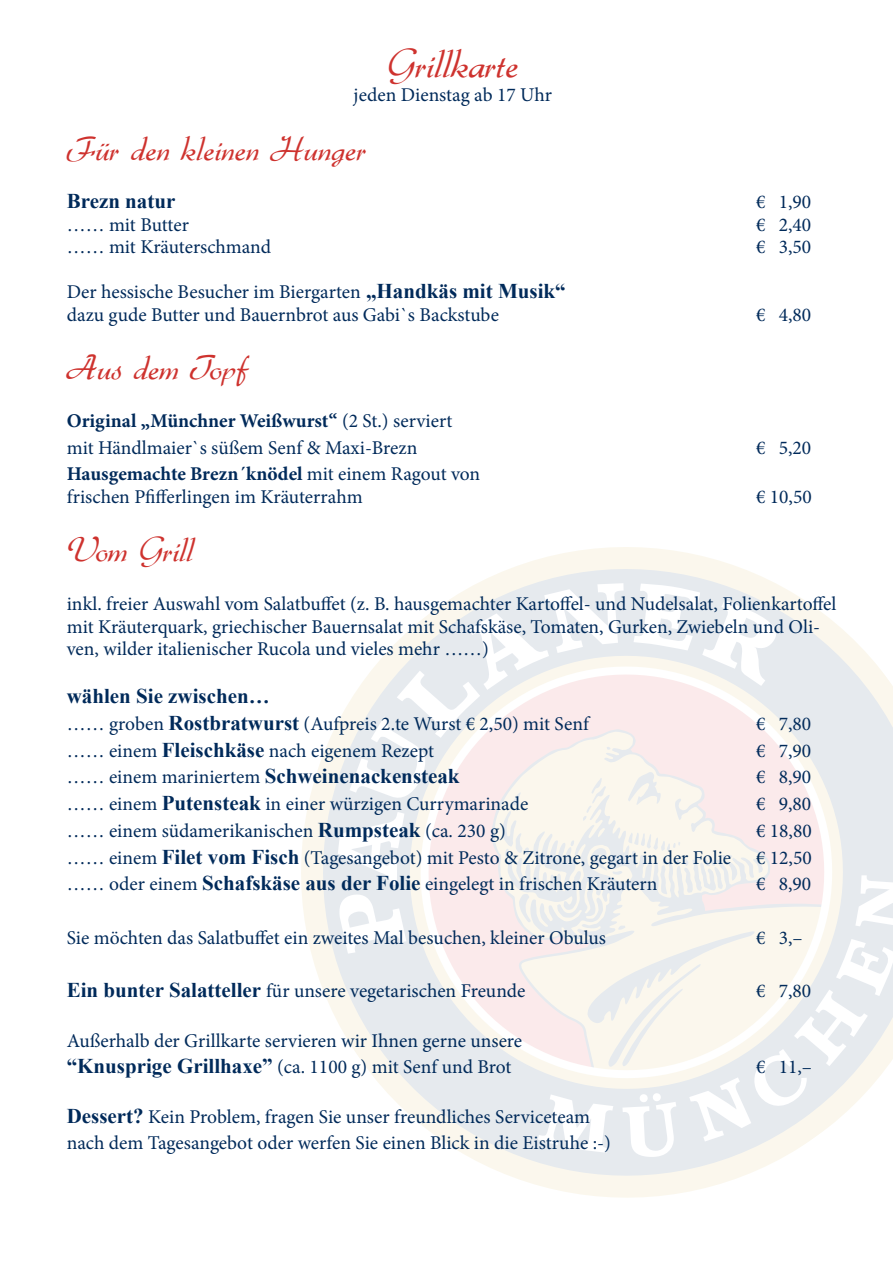
<style>
.page{position:relative;width:893px;height:1263px;background:#fff}
.page>*{position:absolute;margin:0;border:0;box-sizing:border-box;transform-origin:0 0}
.t1{font:42px "Gabrielle";color:#ce322e}
.t2{font:36px "Gabrielle";color:#ce322e}
.t3{font:700 21px "Times New Roman";color:#002a5a}
.t4{font:19.5px/22.5px "Minion Pro";color:#002a5a}
.s1{font-family:"Times New Roman";font-weight:700;font-size:21px}
.s2{font-weight:700}
.s3{font-family:"Minion Pro";font-weight:400;font-size:19.5px}
</style>
<div class="page">
<svg style="left:301px;top:547px;width:482px;height:651px"></svg>
<svg style="left:338px;top:583px;width:555px;height:574px"></svg>
<h1 class="t1" style="left:387px;top:39px;width:133px">Grillkarte</h1>
<p class="t4" style="left:354px;top:84px;width:200px">jeden Dienstag ab 17 Uhr</p>
<h2 class="t2" style="left:67px;top:128px;width:301px">Für den kleinen Hunger</h2>
<p class="t3" style="left:67px;top:187px;width:110px">Brezn natur</p>
<p class="t4" style="left:756px;top:191px;width:57px">€ 1,90</p>
<p class="t4" style="left:67px;top:213px;width:124px">…… mit Butter</p>
<p class="t4" style="left:756px;top:213px;width:57px">€ 2,40</p>
<p class="t4" style="left:67px;top:236px;width:206px">…… mit Kräuterschmand</p>
<p class="t4" style="left:756px;top:236px;width:57px">€ 3,50</p>
<p class="t4" style="left:67px;top:281px;width:500px">Der hessische Besucher im Biergarten <span class="s1">„Handkäs mit Musik“ </span>dazu gude Butter und Bauernbrot aus Gabi`s Backstube</p>
<p class="t4" style="left:756px;top:303px;width:57px">€ 4,80</p>
<h2 class="t2" style="left:67px;top:346px;width:182px">Aus dem Topf</h2>
<p class="t4" style="left:67px;top:407px;width:387px;line-height:26.7px"><span class="s2">Original „Münchner Weißwurst“</span> (2 St.) serviert mit Händlmaier`s süßem Senf &amp; Maxi-Brezn</p>
<p class="t4" style="left:67px;top:463px;width:415px"><span class="s2">Hausgemachte Brezn´knödel</span> mit einem Ragout von frischen Pfifferlingen im Kräuterrahm</p>
<p class="t4" style="left:756px;top:436px;width:57px">€ 5,20</p>
<p class="t4" style="left:756px;top:485px;width:57px">€ 10,50</p>
<h2 class="t2" style="left:67px;top:529px;width:128px">Vom Grill</h2>
<p class="t4" style="left:67px;top:593px;width:771px">inkl. freier Auswahl vom Salatbuffet (z. B. hausgemachter Kartoffel- und Nudelsalat, Folienkartoffel mit Kräuterquark, griechischer Bauernsalat mit Schafskäse, Tomaten, Gurken, Zwiebeln und Oli&shy;ven, wilder italienischer Rucola und vieles mehr ……)</p>
<p class="t3" style="left:67px;top:681px;width:205px">wählen Sie zwischen…</p>
<p class="t4" style="left:67px;top:712px;width:524px">…… groben <span class="s1">Rostbratwurst</span> (Aufpreis 2.te Wurst € 2,50) mit Senf</p>
<p class="t4" style="left:756px;top:712px;width:57px">€ 7,80</p>
<p class="t4" style="left:67px;top:739px;width:369px">…… einem <span class="s1">Fleischkäse</span> nach eigenem Rezept</p>
<p class="t4" style="left:756px;top:739px;width:57px">€ 7,90</p>
<p class="t3" style="left:67px;top:762px;width:394px"><span class="s3">…… einem mariniertem</span> Schweinenackensteak</p>
<p class="t4" style="left:756px;top:766px;width:57px">€ 8,90</p>
<p class="t4" style="left:67px;top:793px;width:463px">…… einem <span class="s1">Putensteak</span> in einer würzigen Currymarinade</p>
<p class="t4" style="left:756px;top:793px;width:57px">€ 9,80</p>
<p class="t4" style="left:67px;top:819px;width:441px">…… einem südamerikanischen <span class="s1">Rumpsteak</span> (ca. 230 g)</p>
<p class="t4" style="left:756px;top:819px;width:57px">€ 18,80</p>
<p class="t4" style="left:67px;top:846px;width:666px">…… einem <span class="s1">Filet vom Fisch</span> (Tagesangebot) mit Pesto &amp; Zitrone, gegart in der Folie</p>
<p class="t4" style="left:756px;top:846px;width:57px">€ 12,50</p>
<p class="t4" style="left:67px;top:873px;width:592px">…… oder einem <span class="s1">Schafskäse aus der Folie</span> eingelegt in frischen Kräutern</p>
<p class="t4" style="left:756px;top:873px;width:57px">€ 8,90</p>
<p class="t4" style="left:67px;top:926px;width:541px">Sie möchten das Salatbuffet ein zweites Mal besuchen, kleiner Obulus</p>
<p class="t4" style="left:756px;top:926px;width:48px">€ 3,–</p>
<p class="t4" style="left:67px;top:980px;width:460px"><span class="s1">Ein bunter Salatteller</span> für unsere vegetarischen Freunde</p>
<p class="t4" style="left:756px;top:980px;width:57px">€ 7,80</p>
<p class="t4" style="left:67px;top:1027px;width:457px;line-height:26.7px">Außerhalb der Grillkarte servieren wir Ihnen gerne unsere <span class="s1">“Knusprige Grillhaxe”</span> (ca. 1100 g) mit Senf und Brot</p>
<p class="t4" style="left:756px;top:1056px;width:57px">€ 11,–</p>
<p class="t4" style="left:67px;top:1103px;width:546px;line-height:26.7px"><span class="s1">Dessert?</span> Kein Problem, fragen Sie unser freundliches Serviceteam nach dem Tagesangebot oder werfen Sie einen Blick in die Eistruhe :-)</p>
</div>
